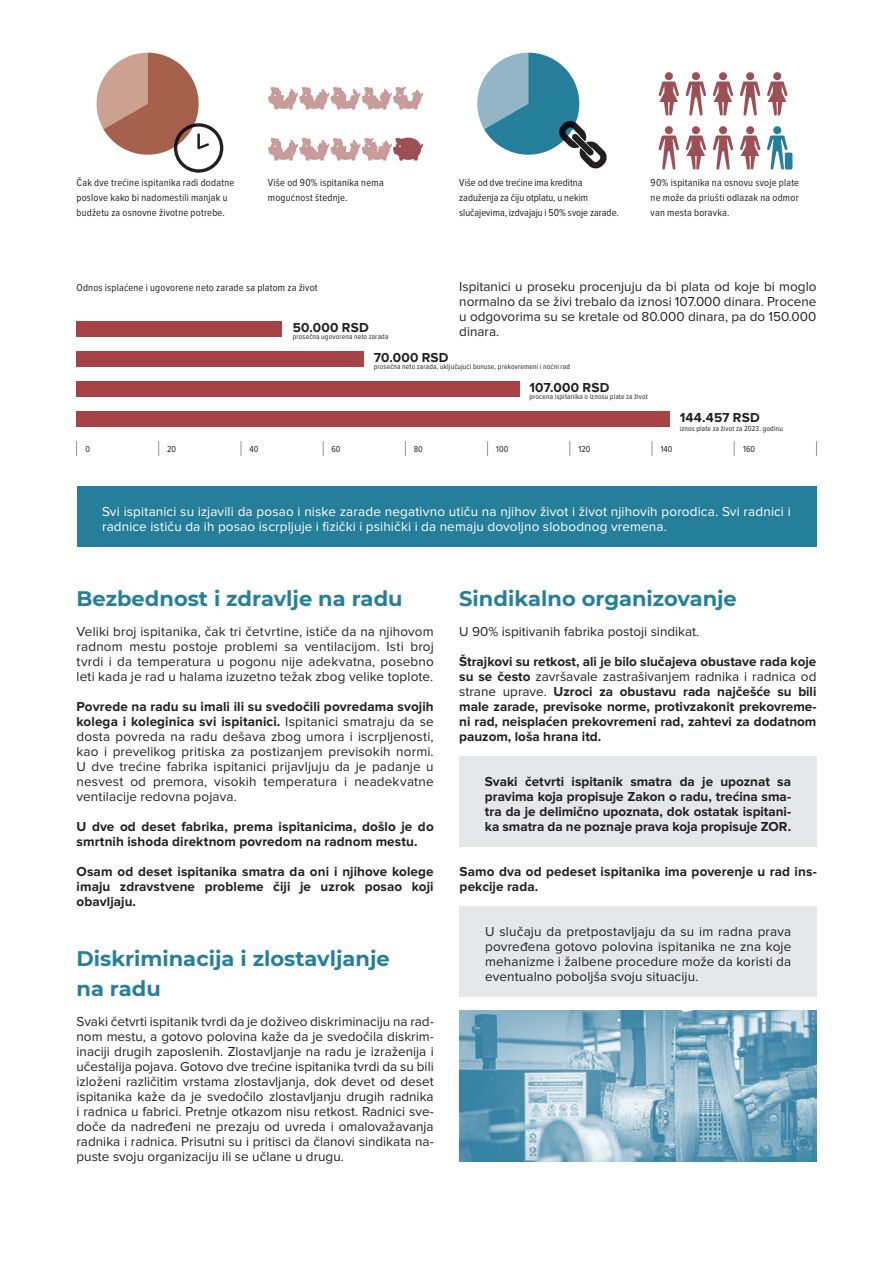
<style>
.page{position:relative;width:893px;height:1263px;background:#fff}
.page>*{position:absolute;margin:0;border:0;box-sizing:border-box;transform-origin:0 0}
.t1{font:700 21px/30px "Montserrat";color:#257f9a}
.t2{font:13.5px/15px "Proxima Nova";color:#231f20;text-align:justify}
.t3{font:700 13.5px/15px "Proxima Nova";letter-spacing:.005em;color:#231f20;text-align:justify}
.t4{font:13.5px/15px "Proxima Nova";letter-spacing:.01em;color:#fff}
.t5{font:10.5px/15px "Proxima Nova Cond";letter-spacing:.02em;color:#231f20}
.t6{font:10.5px/15px "Proxima Nova Cond";color:#231f20}
.t7{font:9px "Proxima Nova Cond";color:#231f20}
.t8{font:7.5px "Proxima Nova Cond";letter-spacing:.025em;color:#231f20}
.s1{font-weight:700}
.s2{font-weight:400}
</style>
<div class="page">
<svg style="left:659px;top:136px;width:20px;height:34px"></svg>
<svg style="left:664px;top:126px;width:9px;height:9px"></svg>
<div style="left:692px;top:126px;width:8px;height:9px;background:#9d4f56;border-radius:50%"></div>
<svg style="left:686px;top:136px;width:20px;height:34px"></svg>
<svg style="left:713px;top:136px;width:20px;height:34px"></svg>
<div style="left:719px;top:126px;width:8px;height:9px;background:#9d4f56;border-radius:50%"></div>
<div style="left:746px;top:126px;width:8px;height:9px;background:#9d4f56;border-radius:50%"></div>
<svg style="left:740px;top:136px;width:20px;height:34px"></svg>
<svg style="left:767px;top:136px;width:20px;height:34px"></svg>
<div style="left:773px;top:126px;width:8px;height:9px;background:#257f9a;border-radius:50%"></div>
<svg style="left:664px;top:72px;width:9px;height:9px"></svg>
<svg style="left:659px;top:82px;width:20px;height:34px"></svg>
<svg style="left:686px;top:82px;width:20px;height:34px"></svg>
<div style="left:692px;top:72px;width:8px;height:9px;background:#9d4f56;border-radius:50%"></div>
<div style="left:719px;top:72px;width:8px;height:9px;background:#9d4f56;border-radius:50%"></div>
<svg style="left:713px;top:82px;width:20px;height:34px"></svg>
<svg style="left:740px;top:82px;width:20px;height:34px"></svg>
<div style="left:746px;top:72px;width:8px;height:9px;background:#9d4f56;border-radius:50%"></div>
<div style="left:773px;top:72px;width:8px;height:9px;background:#9d4f56;border-radius:50%"></div>
<svg style="left:767px;top:82px;width:20px;height:34px"></svg>
<svg style="left:268px;top:138px;width:155px;height:23px"></svg>
<svg style="left:268px;top:87px;width:155px;height:23px"></svg>
<div style="left:785px;top:153px;width:7px;height:17px;background:#257f9a;border-radius:2px"></div>
<svg style="left:477px;top:53px;width:130px;height:115px"></svg>
<svg style="left:97px;top:53px;width:126px;height:120px"></svg>
<div style="left:77px;top:486px;width:739px;height:60px;background:#257f9a"></div>
<div style="left:77px;top:411px;width:593px;height:15px;background:#a74347"></div>
<div style="left:77px;top:381px;width:443px;height:15px;background:#a74347"></div>
<div style="left:77px;top:351px;width:287px;height:15px;background:#a74347"></div>
<div style="left:77px;top:321px;width:205px;height:15px;background:#a74347"></div>
<svg style="left:158px;top:441px;width:1px;height:15px"></svg>
<svg style="left:241px;top:441px;width:1px;height:15px"></svg>
<svg style="left:323px;top:441px;width:1px;height:15px"></svg>
<svg style="left:405px;top:441px;width:1px;height:15px"></svg>
<svg style="left:487px;top:441px;width:1px;height:15px"></svg>
<svg style="left:570px;top:441px;width:1px;height:15px"></svg>
<svg style="left:652px;top:441px;width:1px;height:15px"></svg>
<svg style="left:734px;top:441px;width:1px;height:15px"></svg>
<svg style="left:816px;top:441px;width:1px;height:15px"></svg>
<div style="left:459px;top:756px;width:358px;height:90px;background:#e6e7e8"></div>
<div style="left:460px;top:906px;width:357px;height:90px;background:#e6e7e8"></div>
<img style="left:459px;top:1011px;width:358px;height:150px">
<p class="t5" style="left:77px;top:175px;width:159px">Čak dve trećine ispitanika radi dodatne poslove kako bi nadomestili manjak u budžetu za osnovne životne potrebe.</p>
<p class="t6" style="left:459px;top:175px;width:161px">Više od dve trećine ima kreditna zaduženja za čiju otplatu, u nekim slučajevima, izdvajaju i 50% svoje zarade.</p>
<p class="t5" style="left:268px;top:175px;width:117px">Više od 90% ispitanika nema mogućnost štednje.</p>
<p class="t5" style="left:651px;top:175px;width:150px;text-align:justify">90% ispitanika na osnovu svoje plate ne može da priušti odlazak na odmor van mesta boravka.</p>
<p class="t2" style="left:459px;top:279px;width:359px">Ispitanici u proseku procenjuju da bi plata od koje bi moglo normalno da se živi trebalo da iznosi 107.000 dinara. Procene u odgovorima su se kretale od 80.000 dinara, pa do 150.000 dinara.</p>
<p class="t5" style="left:77px;top:280px;width:243px">Odnos isplaćene i ugovorene neto zarade sa platom za život</p>
<p class="t3" style="left:293px;top:320px;width:77px">50.000 RSD</p>
<p class="t8" style="left:293px;top:333px;width:97px">prosečna ugovorena neto zarada</p>
<p class="t3" style="left:374px;top:350px;width:76px">70.000 RSD</p>
<p class="t8" style="left:374px;top:363px;width:198px">prosečna neto zarada, uključujući bonuse, prekovremeni i noćni rad</p>
<p class="t3" style="left:529px;top:380px;width:81px">107.000 RSD</p>
<p class="t8" style="left:529px;top:393px;width:120px">procena ispitanika o iznosu plate za život</p>
<p class="t3" style="left:680px;top:410px;width:81px">144.457 RSD</p>
<p class="t8" style="left:680px;top:424px;width:104px">iznos plate za život za 2023. godinu</p>
<p class="t7" style="left:86px;top:442px;width:6px">0</p>
<p class="t7" style="left:167px;top:442px;width:11px">20</p>
<p class="t7" style="left:250px;top:442px;width:10px">40</p>
<p class="t7" style="left:331px;top:442px;width:11px">60</p>
<p class="t7" style="left:414px;top:442px;width:10px">80</p>
<p class="t7" style="left:496px;top:442px;width:14px">100</p>
<p class="t7" style="left:578px;top:442px;width:13px">120</p>
<p class="t7" style="left:661px;top:442px;width:13px">140</p>
<p class="t7" style="left:743px;top:442px;width:13px">160</p>
<p class="t4" style="left:102px;top:504px;width:690px">Svi ispitanici su izjavili da posao i niske zarade negativno utiču na njihov život i život njihovih porodica. Svi radnici i radnice ističu da ih posao iscrpljuje i fizički i psihički i da nemaju dovoljno slobodnog vremena.</p>
<h1 class="t1" style="left:77px;top:583px;width:328px">Bezbednost i zdravlje na radu</h1>
<p class="t2" style="left:77px;top:624px;width:359px">Veliki broj ispitanika, čak tri četvrtine, ističe da na njihovom radnom mestu postoje problemi sa ventilacijom. Isti broj tvrdi i da temperatura u pogonu nije adekvatna, posebno leti kada je rad u halama izuzetno težak zbog velike toplote.</p>
<p class="t2" style="left:77px;top:699px;width:359px"><span class="s1">Povrede na radu su imali ili su svedočili povredama svojih kolega i koleginica svi ispitanici.</span> Ispitanici smatraju da se dosta povreda na radu dešava zbog umora i iscrpljenosti, kao i prevelikog pritiska za postizanjem previsokih normi.<br>U dve trećine fabrika ispitanici prijavljuju da je padanje u nesvest od premora, visokih temperatura i neadekvatne ventilacije redovna pojava.</p>
<p class="t3" style="left:77px;top:819px;width:359px">U dve od deset fabrika, prema ispitanicima, došlo je do smrtnih ishoda direktnom povredom na radnom mestu.</p>
<p class="t3" style="left:77px;top:864px;width:359px">Osam od deset ispitanika smatra da oni i njihove kolege imaju zdravstvene probleme čiji je uzrok posao koji obavljaju.</p>
<h1 class="t1" style="left:77px;top:943px;width:315px">Diskriminacija i zlostavljanje na radu</h1>
<p class="t2" style="left:77px;top:1014px;width:359px">Svaki četvrti ispitanik tvrdi da je doživeo diskriminaciju na rad&shy;nom mestu, a gotovo polovina kaže da je svedočila diskrim&shy;inaciji drugih zaposlenih. Zlostavljanje na radu je izraženija i učestalija pojava. Gotovo dve trećine ispitanika tvrdi da su bili izloženi različitim vrstama zlostavljanja, dok devet od deset ispitanika kaže da je svedočilo zlostavljanju drugih radnika i radnica u fabrici. Pretnje otkazom nisu retkost. Radnici sve&shy;doče da nadređeni ne prezaju od uvreda i omalovažavanja radnika i radnica. Prisutni su i pritisci da članovi sindikata na&shy;puste svoju organizaciju ili se učlane u drugu.</p>
<h1 class="t1" style="left:459px;top:583px;width:279px">Sindikalno organizovanje</h1>
<p class="t2" style="left:459px;top:624px;width:242px">U 90% ispitivanih fabrika postoji sindikat.</p>
<p class="t3" style="left:459px;top:654px;width:359px">Štrajkovi su retkost, ali je bilo slučajeva obustave rada koje su se često <span class="s2">završavale zastrašivanjem radnika i radnica od strane uprave.</span> Uzroci za obustavu rada najčešće su bili male zarade, previsoke norme, protivzakonit prekovreme&shy;ni rad, neisplaćen prekovremeni rad, zahtevi za dodatnom pauzom, loša hrana itd.</p>
<p class="t3" style="left:485px;top:774px;width:308px">Svaki četvrti ispitanik smatra da je upoznat sa pravima koja propisuje Zakon o radu, trećina sma&shy;tra da je delimično upoznata, dok ostatak ispitani&shy;ka smatra da ne poznaje prava koja propisuje ZOR.</p>
<p class="t3" style="left:460px;top:864px;width:359px">Samo dva od pedeset ispitanika ima poverenje u rad ins&shy;pekcije rada.</p>
<p class="t2" style="left:485px;top:924px;width:308px">U slučaju da pretpostavljaju da su im radna prava povređena gotovo polovina ispitanika ne zna koje mehanizme i žalbene procedure može da koristi da eventualno poboljša svoju situaciju.</p>
</div>
